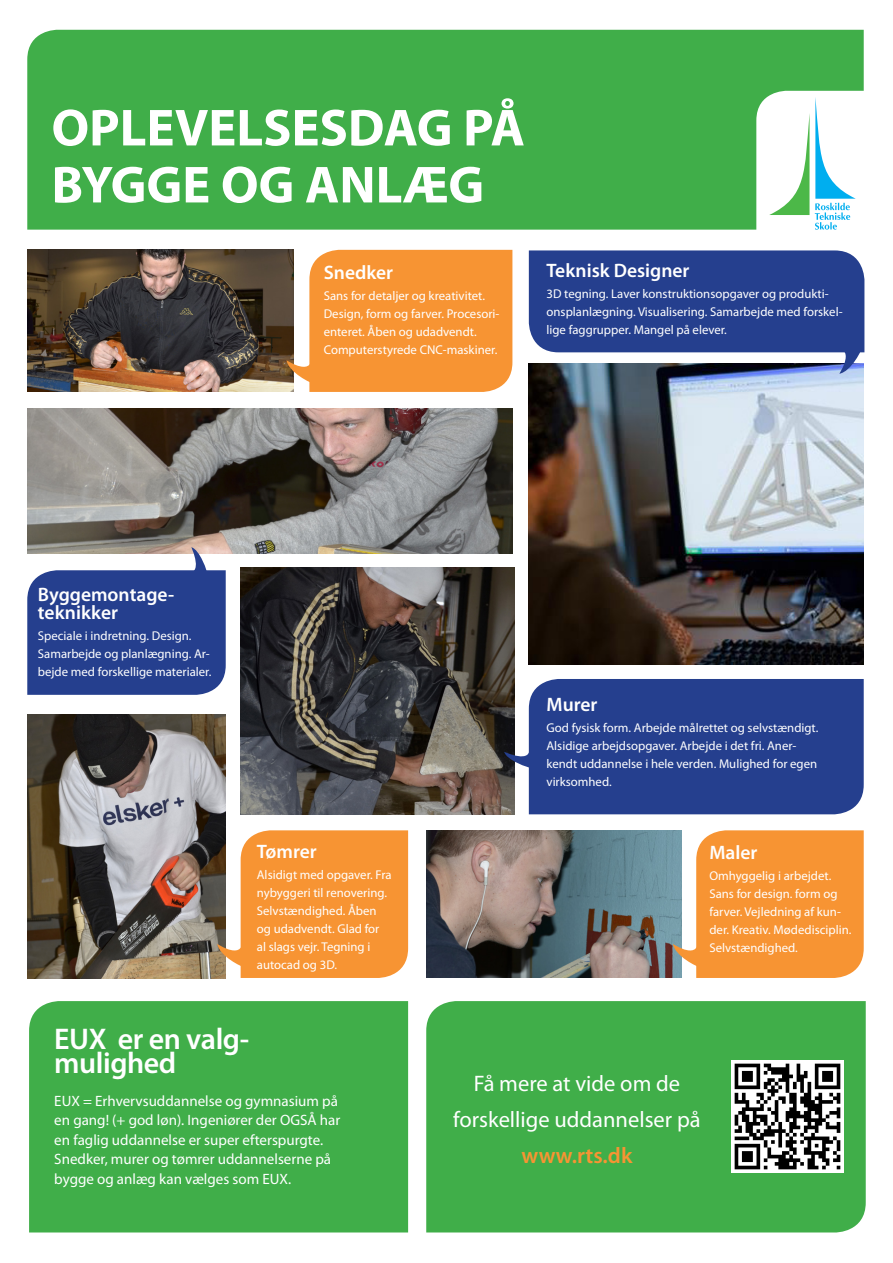
<style>
.page{position:relative;width:893px;height:1263px;background:#fff}
.page>*{position:absolute;margin:0;border:0;box-sizing:border-box;transform-origin:0 0}
.overskrift{font:700 52.5px "Myriad Pro";color:#fff}
.Eux{font:600 30px/24px "Myriad Pro";letter-spacing:-.015em;color:#fff}
.mere_at_vide{font:22.5px/36px "Myriad Pro";color:#fff;text-align:center}
.t1{font:600 22.5px "Myriad Pro";letter-spacing:.015em;color:#f79433}
.rubrik{font:600 19.5px "Myriad Pro";color:#fff}
.Brød_Eux{font:15px/19.5px "Myriad Pro";color:#fff}
.brødtekst{font:12.75px/18px "Myriad Pro";color:#fff}
</style>
<div class="page">
<div style="left:426px;top:1001px;width:440px;height:231px;background:#40ae49"></div>
<div style="left:529px;top:679px;width:335px;height:135px;background:#253f8e"></div>
<img style="left:528px;top:364px;width:336px;height:301px">
<img style="left:27px;top:250px;width:259px;height:142px">
<img style="left:27px;top:408px;width:485px;height:146px">
<img style="left:27px;top:714px;width:199px;height:265px">
<img style="left:240px;top:567px;width:275px;height:247px">
<svg style="left:504px;top:746px;width:40px;height:22px"></svg>
<svg style="left:217px;top:830px;width:191px;height:148px;background:#f09944"></svg>
<svg style="left:286px;top:250px;width:226px;height:142px;background:#f29942"></svg>
<svg style="left:27px;top:547px;width:199px;height:148px;background:#455a9b"></svg>
<img style="left:426px;top:830px;width:247px;height:148px">
<svg style="left:673px;top:830px;width:191px;height:148px;background:#f19d49"></svg>
<svg style="left:529px;top:250px;width:335px;height:124px;background:#3b5295"></svg>
<img style="left:731px;top:1061px;width:112px;height:112px">
<div style="left:27px;top:30px;width:837px;height:200px;background:#40ae49"></div>
<svg style="left:756px;top:91px;width:108px;height:139px"></svg>
<div style="left:29px;top:1001px;width:379px;height:231px;background:#40ae49"></div>
<p class="overskrift" style="left:52px;top:94px;width:475px">OPLEVELSESDAG PÅ</p>
<p class="overskrift" style="left:52px;top:151px;width:434px">BYGGE OG ANLÆG</p>
<p class="rubrik" style="left:324px;top:260px;width:71px">Snedker</p>
<p class="brødtekst" style="left:324px;top:286px;width:177px">Sans for detaljer og kreativitet.<br>Design, form og farver. Procesori&shy;enteret. Åben og udadvendt.<br>Computerstyrede CNC-maskiner.</p>
<p class="rubrik" style="left:546px;top:258px;width:144px">Teknisk Designer</p>
<p class="brødtekst" style="left:546px;top:285px;width:298px">3D tegning. Laver konstruktionsopgaver og produkti&shy;onsplanlægning. Visualisering. Samarbejde med forskel&shy;lige faggrupper. Mangel på elever.</p>
<p class="rubrik" style="left:38px;top:581px;width:138px">Byggemontage-</p>
<p class="rubrik" style="left:38px;top:599px;width:82px">teknikker</p>
<p class="brødtekst" style="left:38px;top:626px;width:155px">Speciale i indretning. Design.</p>
<p class="brødtekst" style="left:38px;top:644px;width:175px">Samarbejde og planlægning. Ar&shy;bejde med forskellige materialer.</p>
<p class="rubrik" style="left:257px;top:839px;width:62px">Tømrer</p>
<p class="brødtekst" style="left:257px;top:865px;width:136px">Alsidigt med opgaver. Fra nybyggeri til renovering.<br>Selvstændighed. Åben og udadvendt. Glad for al slags vejr. Tegning i autocad og 3D.</p>
<p class="rubrik" style="left:546px;top:691px;width:52px">Murer</p>
<p class="brødtekst" style="left:546px;top:718px;width:273px">God fysisk form. Arbejde målrettet og selvstændigt.<br>Alsidige arbejdsopgaver. Arbejde i det fri. Aner&shy;kendt uddannelse i hele verden. Mulighed for egen virksomhed.</p>
<p class="rubrik" style="left:709px;top:840px;width:50px">Maler</p>
<p class="brødtekst" style="left:709px;top:867px;width:123px">Omhyggelig i arbejdet.</p>
<p class="brødtekst" style="left:709px;top:885px;width:143px">Sans for design. form og farver. Vejledning af kun&shy;der. Kreativ. Mødedisciplin.<br>Selvstændighed.</p>
<p class="Eux" style="left:54px;top:1026px;width:196px">EUX er en valg&shy;mulighed</p>
<p class="Brød_Eux" style="left:54px;top:1090px;width:287px">EUX = Erhvervsuddannelse og gymnasium på en gang! (+ god løn). Ingeniører der OGSÅ har en faglig uddannelse er super efterspurgte.<br>Snedker, murer og tømrer uddannelserne på bygge og anlæg kan vælges som EUX.</p>
<p class="mere_at_vide" style="left:453px;top:1065px;width:249px">Få mere at vide om de forskellige uddannelser på</p>
<p class="t1" style="left:521px;top:1141px;width:112px">www.rts.dk</p>
</div>
